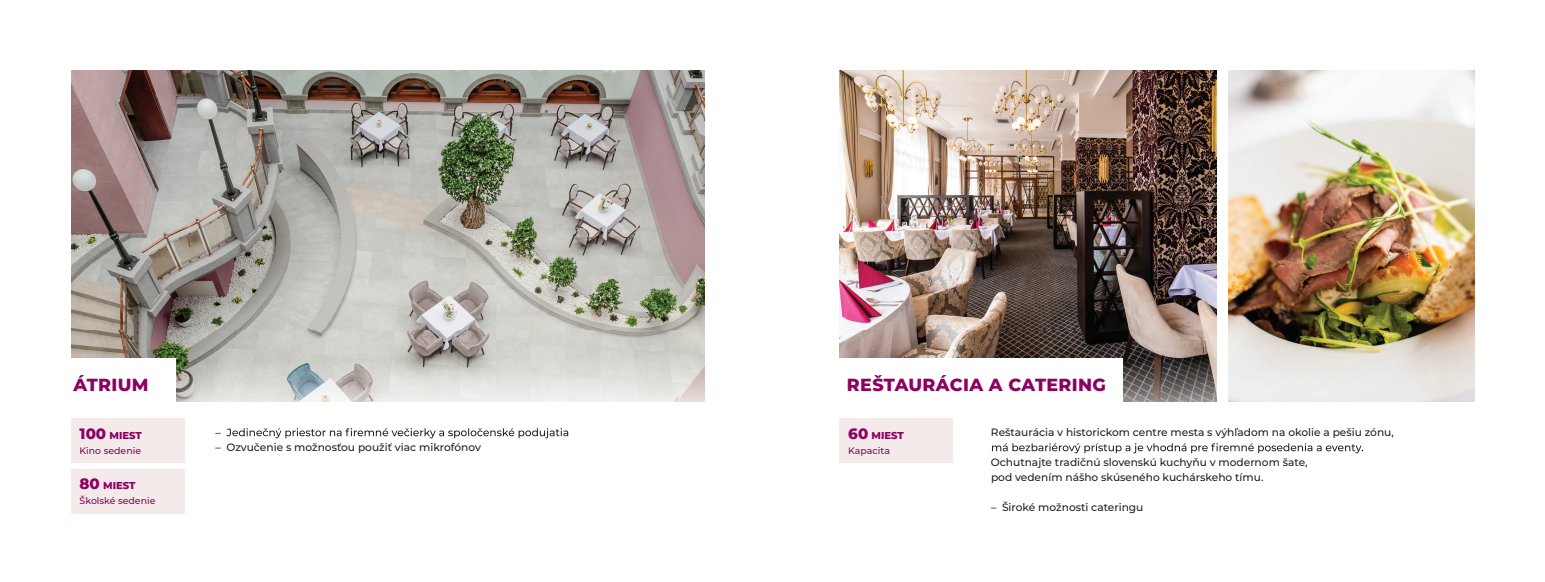
<style>
.page{position:relative;width:1545px;height:582px;background:#fff}
.page>*{position:absolute;margin:0;border:0;box-sizing:border-box;transform-origin:0 0}
.t1{font:800 17.5px "Montserrat";letter-spacing:.02em;color:#8c0161}
.t2{font:500 10.62px/15px "Montserrat";color:#231f20}
.t3{font:800 10px "Montserrat";color:#8c0161}
.t4{font:500 9.38px "Montserrat";color:#8c0161}
.s1{font-size:15px}
</style>
<div class="page">
<img style="left:71px;top:71px;width:634px;height:259px">
<svg style="left:215px;top:428px;width:353px;height:10px"></svg>
<svg style="left:71px;top:330px;width:634px;height:72px;background:#c8c7c2"></svg>
<div style="left:66px;top:357px;width:109px;height:52px;background:#fff"></div>
<div style="left:71px;top:418px;width:114px;height:44px;background:#f4eaea"></div>
<div style="left:71px;top:468px;width:114px;height:45px;background:#f4eaea"></div>
<img style="left:839px;top:71px;width:378px;height:259px">
<svg style="left:839px;top:330px;width:636px;height:72px;background:#7c6e68"></svg>
<div style="left:838px;top:357px;width:285px;height:52px;background:#fff"></div>
<svg style="left:992px;top:443px;width:371px;height:10px"></svg>
<div style="left:839px;top:418px;width:114px;height:44px;background:#f4eaea"></div>
<img style="left:1228px;top:71px;width:246px;height:329px">
<div style="left:1218px;top:70px;width:10px;height:334px;background:#fff"></div>
<h1 class="t1" style="left:73px;top:371px;width:77px">ÁTRIUM</h1>
<p class="t3" style="left:80px;top:428px;width:64px"><span class="s1">100</span> MIEST</p>
<p class="t3" style="left:80px;top:477px;width:57px"><span class="s1">80</span> MIEST</p>
<p class="t4" style="left:80px;top:493px;width:77px">Školské sedenie</p>
<p class="t4" style="left:80px;top:443px;width:63px">Kino sedenie</p>
<p class="t2" style="left:215px;top:439px;width:267px">– Ozvučenie s možnosťou použiť viac mikrofónov</p>
<h1 class="t1" style="left:847px;top:371px;width:261px">REŠTAURÁCIA A CATERING</h1>
<p class="t2" style="left:991px;top:424px;width:404px">Reštaurácia v historickom centre mesta s výhľadom na okolie a pešiu zónu,</p>
<p class="t2" style="left:991px;top:454px;width:318px">Ochutnajte tradičnú slovenskú kuchyňu v modernom šate, pod vedením nášho skúseného kuchárskeho tímu.</p>
<p class="t2" style="left:991px;top:499px;width:154px">– Široké možnosti cateringu</p>
<p class="t3" style="left:848px;top:428px;width:57px"><span class="s1">60</span> MIEST</p>
<p class="t4" style="left:848px;top:443px;width:43px">Kapacita</p>
</div>
